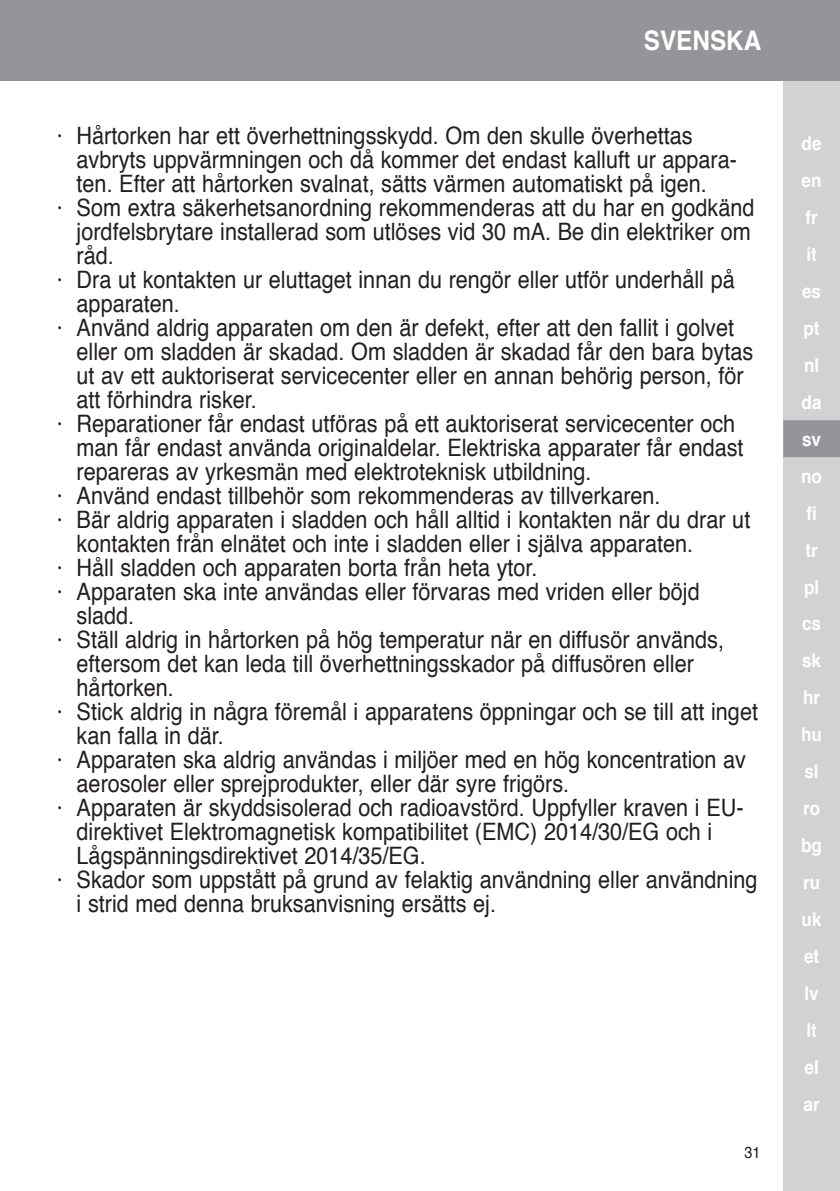
<style>
.page{position:relative;width:840px;height:1191px;background:#fff}
.page>*{position:absolute;margin:0;border:0;box-sizing:border-box;transform-origin:0 0}
.t1{font:700 27px "Helvetica";color:#fff;scale:.9 1}
.t2{font:24px "Helvetica";color:#231f20;scale:.9 1}
.t3{font:700 19px/37px "Helvetica";color:#fff;scale:.9 1}
.t4{font:16px "Helvetica";color:#231f20;scale:.9 1}
</style>
<div class="page">
<div style="left:782px;top:0;width:57px;height:1191px;background:#d1d2d4"></div>
<div style="left:0;top:0;width:839px;height:80px;background:#939598"></div>
<div style="left:782px;top:420px;width:57px;height:37px;background:#939598"></div>
<p class="t1" style="left:643px;top:19px;width:132px">SVENSKA</p>
<p class="t2" style="left:57px;top:117px;width:707px">· Hårtorken har ett överhettningsskydd. Om den skulle överhettas</p>
<p class="t2" style="left:77px;top:141px;width:734px">avbryts uppvärmningen och då kommer det endast kalluft ur appara-</p>
<p class="t2" style="left:77px;top:165px;width:701px">ten. Efter att hårtorken svalnat, sätts värmen automatiskt på igen.</p>
<p class="t2" style="left:57px;top:189px;width:776px">· Som extra säkerhetsanordning rekommenderas att du har en godkänd</p>
<p class="t2" style="left:77px;top:213px;width:750px">jordfelsbrytare installerad som utlöses vid 30 mA. Be din elektriker om</p>
<p class="t2" style="left:77px;top:237px;width:43px">råd.</p>
<p class="t2" style="left:57px;top:261px;width:754px">· Dra ut kontakten ur eluttaget innan du rengör eller utför underhåll på</p>
<p class="t2" style="left:77px;top:285px;width:116px">apparaten.</p>
<p class="t2" style="left:57px;top:309px;width:753px">· Använd aldrig apparaten om den är defekt, efter att den fallit i golvet</p>
<p class="t2" style="left:77px;top:333px;width:752px">eller om sladden är skadad. Om sladden är skadad får den bara bytas</p>
<p class="t2" style="left:77px;top:357px;width:742px">ut av ett auktoriserat servicecenter eller en annan behörig person, för</p>
<p class="t2" style="left:77px;top:381px;width:202px">att förhindra risker.</p>
<p class="t2" style="left:57px;top:405px;width:755px">· Reparationer får endast utföras på ett auktoriserat servicecenter och</p>
<p class="t2" style="left:77px;top:429px;width:742px">man får endast använda originaldelar. Elektriska apparater får endast</p>
<p class="t2" style="left:77px;top:453px;width:573px">repareras av yrkesmän med elektroteknisk utbildning.</p>
<p class="t2" style="left:57px;top:477px;width:672px">· Använd endast tillbehör som rekommenderas av tillverkaren.</p>
<p class="t2" style="left:57px;top:501px;width:771px">· Bär aldrig apparaten i sladden och håll alltid i kontakten när du drar ut</p>
<p class="t2" style="left:77px;top:525px;width:686px">kontakten från elnätet och inte i sladden eller i själva apparaten.</p>
<p class="t2" style="left:57px;top:549px;width:535px">· Håll sladden och apparaten borta från heta ytor.</p>
<p class="t2" style="left:57px;top:573px;width:715px">· Apparaten ska inte användas eller förvaras med vriden eller böjd</p>
<p class="t2" style="left:77px;top:597px;width:66px">sladd.</p>
<p class="t2" style="left:57px;top:621px;width:742px">· Ställ aldrig in hårtorken på hög temperatur när en diffusör används,</p>
<p class="t2" style="left:77px;top:645px;width:687px">eftersom det kan leda till överhettningsskador på diffusören eller</p>
<p class="t2" style="left:77px;top:669px;width:110px">hårtorken.</p>
<p class="t2" style="left:57px;top:693px;width:780px">· Stick aldrig in några föremål i apparatens öppningar och se till att inget</p>
<p class="t2" style="left:77px;top:717px;width:165px">kan falla in där.</p>
<p class="t2" style="left:57px;top:741px;width:767px">· Apparaten ska aldrig användas i miljöer med en hög koncentration av</p>
<p class="t2" style="left:77px;top:765px;width:548px">aerosoler eller sprejprodukter, eller där syre frigörs.</p>
<p class="t2" style="left:57px;top:789px;width:764px">· Apparaten är skyddsisolerad och radioavstörd. Uppfyller kraven i EU-</p>
<p class="t2" style="left:77px;top:813px;width:707px">direktivet Elektromagnetisk kompatibilitet (EMC) 2014/30/EG och i</p>
<p class="t2" style="left:77px;top:837px;width:389px">Lågspänningsdirektivet 2014/35/EG.</p>
<p class="t2" style="left:57px;top:861px;width:779px">· Skador som uppstått på grund av felaktig användning eller användning</p>
<p class="t2" style="left:77px;top:885px;width:467px">i strid med denna bruksanvisning ersätts ej.</p>
<p class="t4" style="left:744px;top:1139px;width:19px">31</p>
<p class="t3" style="left:800px;top:125px;width:25px">de en fr it es pt nl da sv no fi tr pl cs sk hr hu sl ro bg ru uk et lv lt el ar</p>
</div>
